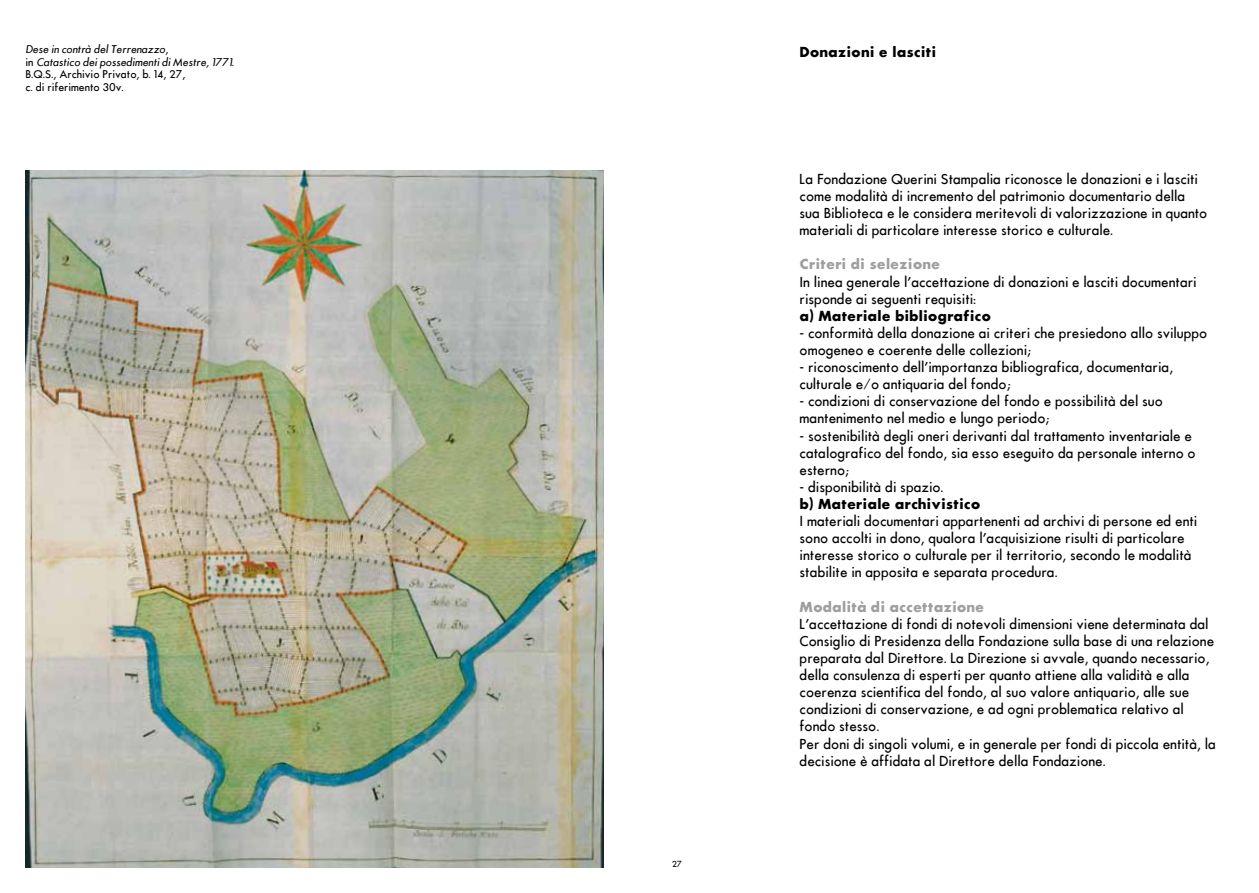
<style>
.page{position:relative;width:1259px;height:893px;background:#fff}
.page>*{position:absolute;margin:0;border:0;box-sizing:border-box;transform-origin:0 0}
.t1{font:500 13.5px/17.1px "Futura";color:#000}
.t2{font:700 13.5px "Futura";color:#000}
.t3{font:700 13.5px "Futura";color:#9c9e9f}
.t4{font:italic 500 10.5px/12.6px "Futura";color:#000}
.t5{font:500 8.25px "Futura";color:#000}
.s1{font-style:normal}
</style>
<div class="page">
<img style="left:26px;top:170px;width:578px;height:697px">
<p class="t4" style="left:26px;top:43px;width:210px">Dese in contrà del Terrenazzo<span class="s1">,<br>in</span> Catastico dei possedimenti di Mestre, 1771<span class="s1">.<br>B.Q.S., Archivio Privato, b. 14, 27,<br>c. di riferimento 30v.</span></p>
<p class="t5" style="left:672px;top:859px;width:12px">27</p>
<p class="t2" style="left:799px;top:43px;width:138px">Donazioni e lasciti</p>
<p class="t1" style="left:799px;top:170px;width:409px">La Fondazione Querini Stampalia riconosce le donazioni e i lasciti come modalità di incremento del patrimonio documentario della sua Biblioteca e le considera meritevoli di valorizzazione in quanto materiali di particolare interesse storico e culturale.</p>
<p class="t3" style="left:799px;top:255px;width:142px">Criteri di selezione</p>
<p class="t1" style="left:799px;top:273px;width:398px">In linea generale l’accettazione di donazioni e lasciti documentari risponde ai seguenti requisiti:</p>
<p class="t2" style="left:799px;top:306px;width:193px">a) Materiale bibliografico</p>
<p class="t1" style="left:799px;top:324px;width:409px">- conformità della donazione ai criteri che presiedono allo sviluppo omogeneo e coerente delle collezioni;</p>
<p class="t1" style="left:799px;top:359px;width:375px">- riconoscimento dell’importanza bibliografica, documentaria, culturale e/o antiquaria del fondo;</p>
<p class="t1" style="left:799px;top:393px;width:365px">- condizioni di conservazione del fondo e possibilità del suo mantenimento nel medio e lungo periodo;</p>
<p class="t1" style="left:799px;top:427px;width:397px">- sostenibilità degli oneri derivanti dal trattamento inventariale e catalografico del fondo, sia esso eseguito da personale interno o esterno;</p>
<p class="t1" style="left:799px;top:478px;width:145px">- disponibilità di spazio.</p>
<p class="t2" style="left:799px;top:494px;width:182px">b) Materiale archivistico</p>
<p class="t1" style="left:799px;top:512px;width:399px">I materiali documentari appartenenti ad archivi di persone ed enti sono accolti in dono, qualora l’acquisizione risulti di particolare interesse storico o culturale per il territorio, secondo le modalità stabilite in apposita e separata procedura.</p>
<p class="t3" style="left:799px;top:597px;width:186px">Modalità di accettazione</p>
<p class="t1" style="left:799px;top:615px;width:418px">L’accettazione di fondi di notevoli dimensioni viene determinata dal Consiglio di Presidenza della Fondazione sulla base di una relazione preparata dal Direttore. La Direzione si avvale, quando necessario, della consulenza di esperti per quanto attiene alla validità e alla coerenza scientifica del fondo, al suo valore antiquario, alle sue condizioni di conservazione, e ad ogni problematica relativo al fondo stesso.<br>Per doni di singoli volumi, e in generale per fondi di piccola entità, la decisione è affidata al Direttore della Fondazione.</p>
</div>
